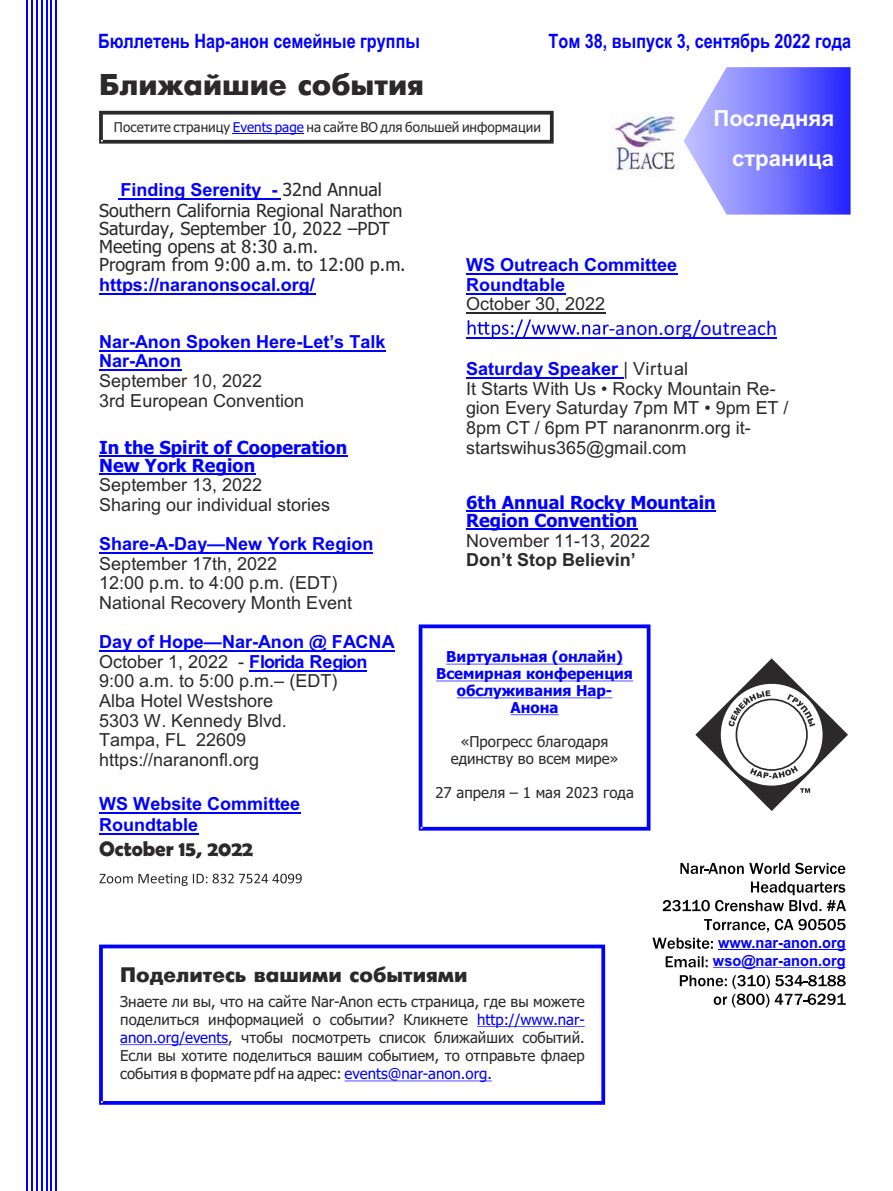
<style>
.page{position:relative;width:893px;height:1191px;background:#fff}
.page>*{position:absolute;margin:0;border:0;box-sizing:border-box;transform-origin:0 0}
.t1{font:700 30px "Futuris";color:#2b2929}
.t2{font:700 22.2px/40.2px "Arial";color:#fff;text-align:right}
.t3{font:700 21px "Futuris";color:#2b2929}
.t4{font:21px "Calibri";color:#00f}
.t5{font:700 21px "Berlin Sans FB Demi";color:#2b2929}
.t6{font:700 19.8px "Arial Narrow";color:#00f}
.t7{font:18px/19.6px "Arial";color:#2b2929}
.t8{font:700 18px/19.6px "Arial";color:#00f}
.t9{font:18px/18px "Tahoma";color:#2b2929}
.t10{font:700 18px/18px "Tahoma";color:#00f}
.t11{font:700 18px "Arial";color:#2b2929}
.t12{font:700 15.3px/18px "Arial";color:#00f;text-align:center;scale:.96 1}
.t13{font:15px/18.1px "Tahoma";color:#2b2929}
.t14{font:700 15px/17px "Tahoma";color:#00f;text-align:center}
.t15{font:15px "Tahoma";color:#00f}
.t16{font:13.5px "Tahoma";color:#2b2929}
.s1{color:#00f}
.s2{font-family:"Tahoma";font-weight:400;color:#2b2929}
.s3{font-weight:700;color:#00f}
</style>
<div class="page">
<hr style="left:466px;top:273px;width:211px;height:2px;background:#00f">
<hr style="left:466px;top:293px;width:99px;height:1px;background:#00f">
<hr style="left:466px;top:312px;width:139px;height:2px;background:#2b2929">
<svg style="left:468px;top:319px;width:141px;height:18px"></svg>
<hr style="left:466px;top:337px;width:311px;height:1px;background:#00f">
<hr style="left:466px;top:377px;width:157px;height:2px;background:#00f">
<hr style="left:466px;top:510px;width:250px;height:2px;background:#00f">
<hr style="left:466px;top:528px;width:171px;height:2px;background:#00f">
<svg style="left:680px;top:862px;width:165px;height:12px"></svg>
<svg style="left:663px;top:881px;width:183px;height:30px"></svg>
<svg style="left:652px;top:919px;width:194px;height:29px"></svg>
<svg style="left:680px;top:975px;width:166px;height:32px"></svg>
<svg style="left:695px;top:658px;width:153px;height:153px"></svg>
<hr style="left:27px;top:0;width:1px;height:1191px;background:#00f">
<hr style="left:31px;top:0;width:2px;height:1191px;background:#00f">
<hr style="left:36px;top:0;width:2px;height:1191px;background:#00f">
<hr style="left:41px;top:0;width:1px;height:1191px;background:#00f">
<hr style="left:46px;top:0;width:1px;height:1191px;background:#00f">
<hr style="left:51px;top:0;width:1px;height:1191px;background:#00f">
<hr style="left:56px;top:0;width:1px;height:1191px;background:#00f">
<hr style="left:718px;top:949px;width:128px;height:1px;background:#00f">
<svg style="left:666px;top:956px;width:58px;height:12px"></svg>
<hr style="left:756px;top:967px;width:90px;height:1px;background:#00f">
<hr style="left:724px;top:967px;width:32px;height:1px;background:#00f">
<svg style="left:684px;top:67px;width:166px;height:148px;background:#8383ff"></svg>
<img style="left:610px;top:113px;width:70px;height:58px">
<svg style="left:99px;top:111px;width:455px;height:33px"></svg>
<hr style="left:118px;top:198px;width:162px;height:2px;background:#00f">
<hr style="left:99px;top:293px;width:216px;height:1px;background:#00f">
<hr style="left:99px;top:350px;width:286px;height:2px;background:#00f">
<hr style="left:99px;top:369px;width:82px;height:2px;background:#00f">
<hr style="left:99px;top:455px;width:248px;height:2px;background:#00f">
<hr style="left:99px;top:473px;width:156px;height:2px;background:#00f">
<hr style="left:99px;top:552px;width:274px;height:2px;background:#00f">
<hr style="left:99px;top:650px;width:296px;height:2px;background:#00f">
<hr style="left:249px;top:669px;width:117px;height:2px;background:#00f">
<hr style="left:99px;top:812px;width:201px;height:1px;background:#00f">
<hr style="left:99px;top:832px;width:99px;height:2px;background:#00f">
<svg style="left:100px;top:873px;width:202px;height:13px"></svg>
<svg style="left:99px;top:944px;width:506px;height:160px"></svg>
<svg style="left:419px;top:624px;width:231px;height:206px"></svg>
<p class="t6" style="left:98px;top:34px;width:323px">Бюллетень Нар-анон семейные группы</p>
<h1 class="t1" style="left:99px;top:73px;width:326px">Ближайшие события</h1>
<p class="t16" style="left:114px;top:122px;width:428px">Посетите страницу <span class="s1">Events page</span> на сайте ВО для большей информации</p>
<p class="t6" style="left:549px;top:34px;width:304px">Том 38, выпуск 3, сентябрь 2022 года</p>
<p class="t2" style="left:713px;top:100px;width:122px">Последняя страница</p>
<p class="t8" style="left:120px;top:182px;width:263px">Finding Serenity - <span class="s2">32nd Annual</span></p>
<p class="t9" style="left:99px;top:203px;width:308px">Southern California Regional Narathon Saturday, September 10, 2022 –PDT Meeting opens at 8:30 a.m.<br>Program from 9:00 a.m. to 12:00 p.m.</p>
<p class="t8" style="left:99px;top:276px;width:217px">https://naranonsocal.org/</p>
<p class="t8" style="left:99px;top:334px;width:288px">Nar-Anon Spoken Here-Let’s Talk<br>Nar-Anon</p>
<p class="t7" style="left:99px;top:373px;width:206px">September 10, 2022<br>3rd European Convention</p>
<p class="t10" style="left:99px;top:440px;width:250px">In the Spirit of Cooperation<br>New York Region</p>
<p class="t7" style="left:99px;top:477px;width:232px">September 13, 2022<br>Sharing our individual stories</p>
<p class="t8" style="left:99px;top:535px;width:276px">Share-A-Day—New York Region</p>
<p class="t7" style="left:99px;top:555px;width:255px">September 17th, 2022<br>12:00 p.m. to 4:00 p.m. (EDT)<br>National Recovery Month Event</p>
<p class="t7" style="left:99px;top:633px;width:297px"><span class="s3">Day of Hope—Nar-Anon @ FACNA<br></span>October 1, 2022 - <span class="s3">Florida Region<br></span>9:00 a.m. to 5:00 p.m.– (EDT)<br>Alba Hotel Westshore<br>5303 W. Kennedy Blvd.<br>Tampa, FL 22609 https://naranonfl.org</p>
<p class="t8" style="left:99px;top:795px;width:203px;line-height:20.9px">WS Website Committee<br>Roundtable</p>
<p class="t5" style="left:99px;top:836px;width:156px">October 15, 2022</p>
<p class="t8" style="left:466px;top:257px;width:213px">WS Outreach Committee<br>Roundtable</p>
<p class="t7" style="left:466px;top:296px;width:141px">October 30, 2022</p>
<p class="t4" style="left:609px;top:319px;width:170px">-anon.org/outreach</p>
<p class="t7" style="left:466px;top:361px;width:324px"><span class="s3">Saturday Speaker</span> | Virtual<br>It Starts With Us • Rocky Mountain Re&shy;gion Every Saturday 7pm MT • 9pm ET /<br>8pm CT / 6pm PT naranonrm.org it&shy;startswihus365@gmail.com</p>
<p class="t10" style="left:466px;top:495px;width:251px">6th Annual Rocky Mountain<br>Region Convention</p>
<p class="t7" style="left:466px;top:532px;width:186px">November 11-13, 2022</p>
<p class="t11" style="left:466px;top:553px;width:171px">Don’t Stop Believin’</p>
<p class="t14" style="left:436px;top:649px;width:199px">Виртуальная (онлайн)<br>Всемирная конференция обслуживания Нар-<br>Анона</p>
<p class="t13" style="left:451px;top:734px;width:169px;line-height:17px;text-align:center">«Прогресс благодаря единству во всем мире»</p>
<p class="t13" style="left:435px;top:784px;width:200px">27 апреля – 1 мая 2023 года</p>
<p class="t3" style="left:120px;top:966px;width:349px">Поделитесь вашими событиями</p>
<p class="t13" style="left:120px;top:993px;width:466px">Знаете ли вы, что на сайте Nar-Anon есть страница, где вы можете поделиться информацией о событии? Кликнете<br><span class="s1">anon.org/events</span>, чтобы посмотреть список ближайших событий.<br>Если вы хотите поделиться вашим событием, то отправьте флаер события в формате pdf на адрес: <span class="s1">events@nar-anon.org.</span></p>
<p class="t15" style="left:477px;top:1013px;width:109px">http://www.nar-</p>
<p class="t12" style="left:713px;top:935px;width:140px">www.nar-anon.org wso@nar-anon.org</p>
</div>
